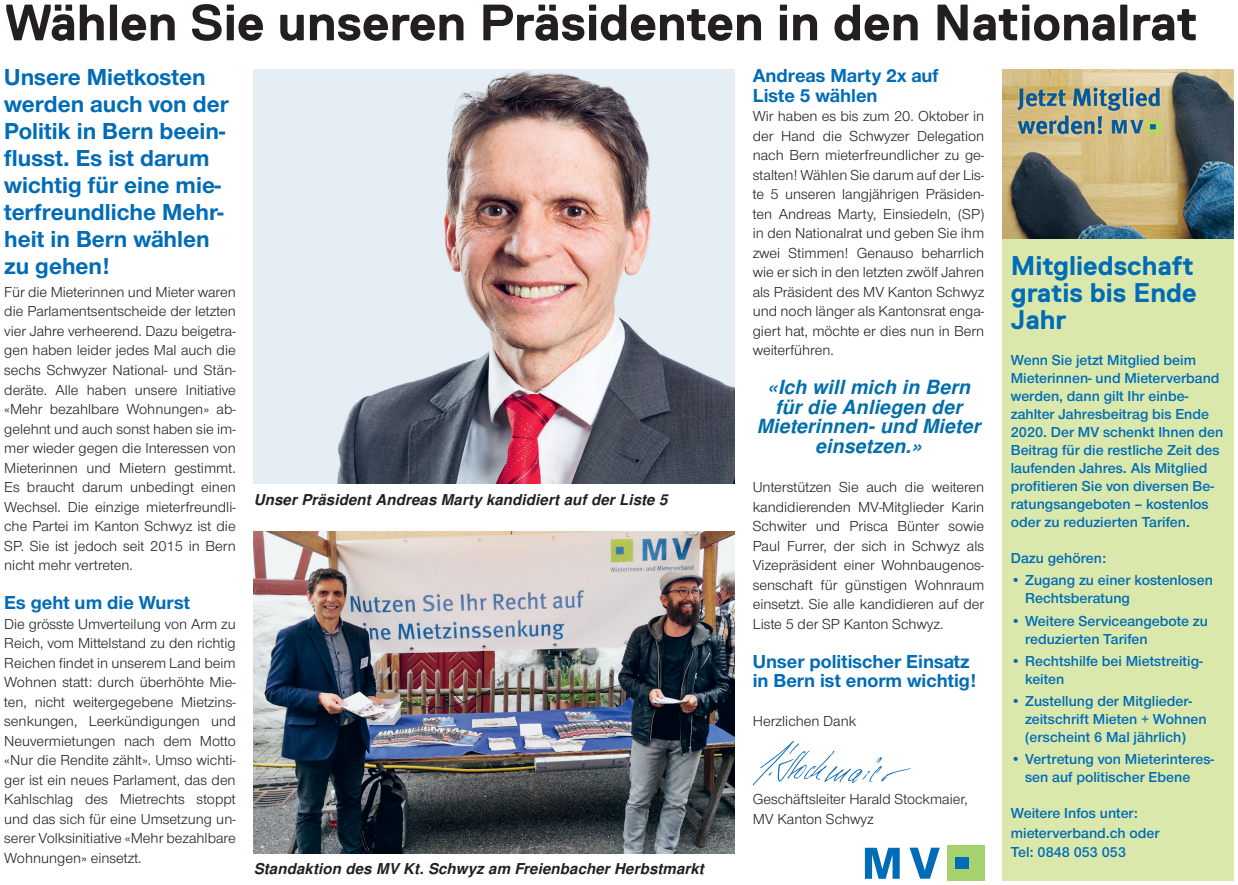
<style>
.page{position:relative;width:1238px;height:885px;background:#fff}
.page>*{position:absolute;margin:0;border:0;box-sizing:border-box;transform-origin:0 0}
.t1{font:700 51px "Replica";color:#231f20}
.t2{font:700 27px/27px "Replica";color:#006cb7;text-align:justify}
.t3{font:700 24px/27px "Nimbus San Nov";color:#006cb7}
.t4{font:700 19.5px/19.5px "Nimbus San Nov";color:#006cb7}
.t5{font:italic 700 19.5px/19.5px "Nimbus San L";letter-spacing:.01em;color:#006fac;text-align:center}
.t6{font:15px/19.5px "Nimbus San Nov";color:#231f20;text-align:justify}
.t7{font:15px/18px "Nimbus San Nov Sem Bol";color:#006cb7}
.t8{font:italic 700 15px "Nimbus San L";letter-spacing:.01em;color:#231f20}
</style>
<div class="page">
<div style="left:1002px;top:236px;width:231px;height:644px;background:#dae8ac"></div>
<img style="left:254px;top:69px;width:480px;height:415px">
<img style="left:254px;top:531px;width:480px;height:322px">
<img style="left:1002px;top:69px;width:231px;height:169px">
<div style="left:946px;top:845px;width:38px;height:35px;background:#a5d16e"></div>
<svg style="left:864px;top:847px;width:35px;height:31px"></svg>
<svg style="left:909px;top:847px;width:30px;height:31px"></svg>
<div style="left:955px;top:857px;width:13px;height:11px;background:#006cb7"></div>
<svg style="left:752px;top:741px;width:159px;height:44px"></svg>
<h1 class="t1" style="left:4px;top:-6px;width:1194px">Wählen Sie unseren Präsidenten in den Nationalrat</h1>
<h3 class="t3" style="left:4px;top:64px;width:226px">Unsere Mietkosten werden auch von der<br>Politik in Bern beein&shy;flusst. Es ist darum wichtig für eine mie&shy;terfreundliche Mehr&shy;heit in Bern wählen zu gehen!</h3>
<p class="t6" style="left:4px;top:282px;width:233px">Für die Mieterinnen und Mieter waren die Parlamentsentscheide der letzten vier Jahre verheerend. Dazu beigetra&shy;gen haben leider jedes Mal auch die sechs Schwyzer National- und Stän&shy;deräte. Alle haben unsere Initiative «Mehr bezahlbare Wohnungen» ab&shy;gelehnt und auch sonst haben sie im&shy;mer wieder gegen die Interessen von Mieterinnen und Mietern gestimmt.<br>Es braucht darum unbedingt einen Wechsel. Die einzige mieterfreundli&shy;che Partei im Kanton Schwyz ist die SP. Sie ist jedoch seit 2015 in Bern nicht mehr vertreten.</p>
<h3 class="t4" style="left:4px;top:592px;width:187px">Es geht um die Wurst</h3>
<p class="t6" style="left:4px;top:614px;width:233px">Die grösste Umverteilung von Arm zu Reich, vom Mittelstand zu den richtig Reichen findet in unserem Land beim Wohnen statt: durch überhöhte Mie&shy;ten, nicht weitergegebene Mietzins&shy;senkungen, Leerkündigungen und Neuvermietungen nach dem Motto «Nur die Rendite zählt». Umso wichti&shy;ger ist ein neues Parlament, das den Kahlschlag des Mietrechts stoppt und das sich für eine Umsetzung un&shy;serer Volksinitiative «Mehr bezahlbare Wohnungen» einsetzt.</p>
<p class="t8" style="left:254px;top:490px;width:415px">Unser Präsident Andreas Marty kandidiert auf der Liste 5</p>
<p class="t8" style="left:254px;top:860px;width:451px">Standaktion des MV Kt. Schwyz am Freienbacher Herbstmarkt</p>
<h3 class="t4" style="left:752px;top:66px;width:187px">Andreas Marty 2x auf<br>Liste 5 wählen</h3>
<p class="t6" style="left:752px;top:107px;width:233px">Wir haben es bis zum 20. Oktober in der Hand die Schwyzer Delegation nach Bern mieterfreundlicher zu ge&shy;stalten! Wählen Sie darum auf der Lis&shy;te 5 unseren langjährigen Präsiden&shy;ten Andreas Marty, Einsiedeln, (SP) in den Nationalrat und geben Sie ihm zwei Stimmen! Genauso beharrlich wie er sich in den letzten zwölf Jahren als Präsident des MV Kanton Schwyz und noch länger als Kantonsrat enga&shy;giert hat, möchte er dies nun in Bern weiterführen.</p>
<h3 class="t5" style="left:756px;top:378px;width:225px">«Ich will mich in Bern für die Anliegen der<br>Mieterinnen- und Mieter einsetzen.»</h3>
<p class="t6" style="left:752px;top:477px;width:233px">Unterstützen Sie auch die weiteren kandidierenden MV-Mitglieder Karin Schwiter und Prisca Bünter sowie Paul Furrer, der sich in Schwyz als Vizepräsident einer Wohnbaugenos&shy;senschaft für günstigen Wohnraum einsetzt. Sie alle kandidieren auf der Liste 5 der SP Kanton Schwyz.</p>
<h3 class="t4" style="left:752px;top:651px;width:225px">Unser politischer Einsatz in Bern ist enorm wichtig!</h3>
<p class="t6" style="left:752px;top:711px;width:105px">Herzlichen Dank</p>
<p class="t6" style="left:752px;top:789px;width:216px">Geschäftsleiter Harald Stockmaier,<br>MV Kanton Schwyz</p>
<h2 class="t2" style="left:1010px;top:252px;width:187px">Mitgliedschaft gratis bis Ende Jahr</h2>
<p class="t7" style="left:1010px;top:351px;width:214px">Wenn Sie jetzt Mitglied beim<br>Mieterinnen- und Mieterverband werden, dann gilt Ihr einbe&shy;zahlter Jahresbeitrag bis Ende<br>2020. Der MV schenkt Ihnen den<br>Beitrag für die restliche Zeit des laufenden Jahres. Als Mitglied profitieren Sie von diversen Be&shy;ratungsangeboten – kostenlos oder zu reduzierten Tarifen.</p>
<p class="t7" style="left:1010px;top:549px;width:97px">Dazu gehören:</p>
<p class="t7" style="left:1025px;top:571px;width:189px;text-indent:-14px">• Zugang zu einer kostenlosen<br>Rechtsberatung</p>
<p class="t7" style="left:1025px;top:611px;width:184px;text-indent:-14px">• Weitere Serviceangebote zu reduzierten Tarifen</p>
<p class="t7" style="left:1025px;top:651px;width:179px;text-indent:-14px">• Rechtshilfe bei Mietstreitig&shy;keiten</p>
<p class="t7" style="left:1025px;top:692px;width:183px;text-indent:-14px">• Zustellung der Mitglieder&shy;zeitschrift Mieten + Wohnen (erscheint 6 Mal jährlich)</p>
<p class="t7" style="left:1025px;top:750px;width:191px;text-indent:-14px">• Vertretung von Mieterinteres&shy;sen auf politischer Ebene</p>
<p class="t7" style="left:1010px;top:803px;width:150px;line-height:19.5px">Weitere Infos unter: mieterverband.ch oder<br>Tel: 0848 053 053</p>
</div>
